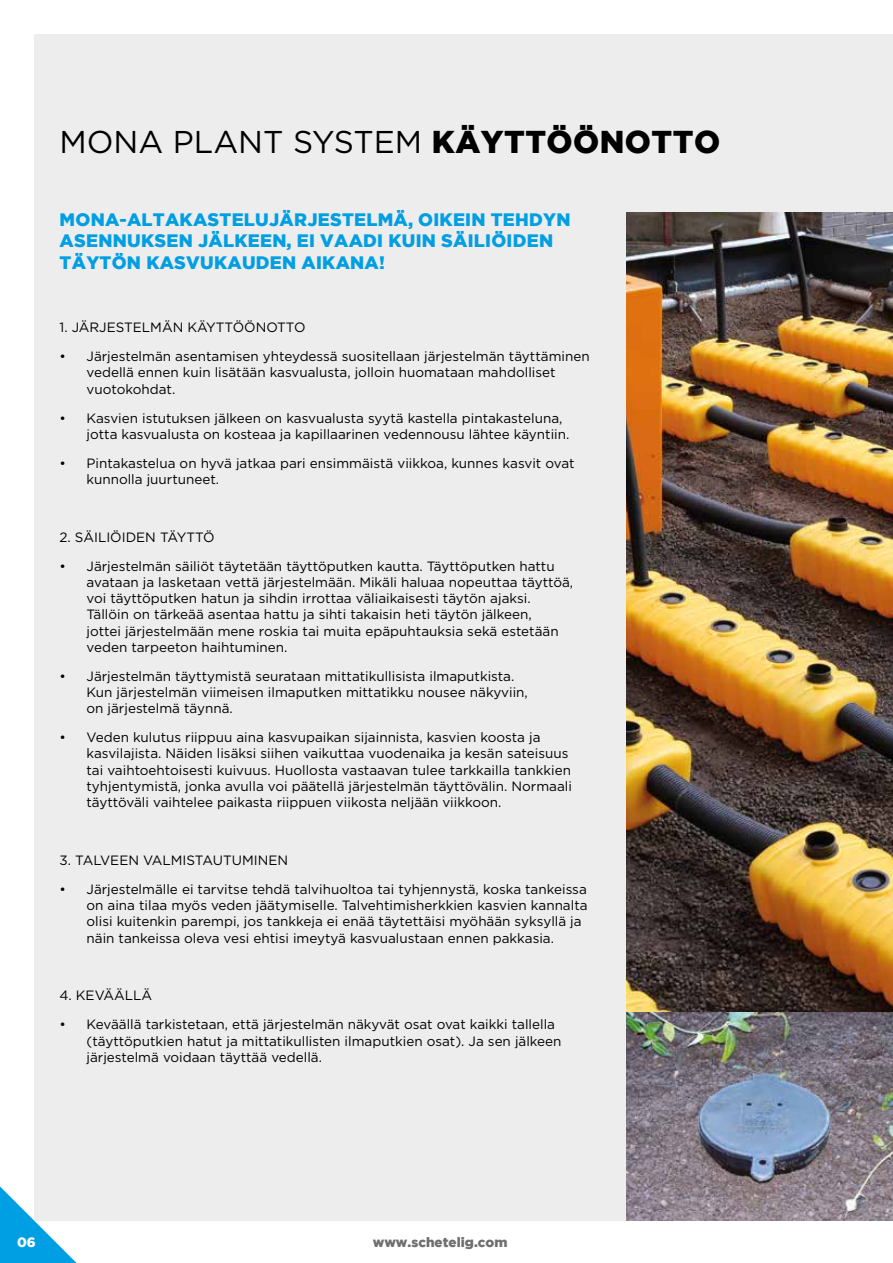
<style>
.page{position:relative;width:893px;height:1263px;background:#fff}
.page>*{position:absolute;margin:0;border:0;box-sizing:border-box;transform-origin:0 0}
.t1{font:31.5px "Gotham";color:#000}
.t2{font:900 18px/21.6px "Gotham";letter-spacing:.015em;color:#009fe3}
.t3{font:13.5px/16.2px "Gotham";color:#000}
.t4{font:900 13.5px "Gotham";color:#706f6f}
.t5{font:900 13.5px "Gotham";color:#fff}
.s1{font-weight:900}
</style>
<div class="page">
<div style="left:34px;top:34px;width:859px;height:1186px;background:#ededed"></div>
<svg style="left:0;top:1186px;width:89px;height:77px"></svg>
<img style="left:626px;top:213px;width:267px;height:805px">
<img style="left:626px;top:1012px;width:266px;height:208px">
<h1 class="t1" style="left:60px;top:121px;width:662px">MONA PLANT SYSTEM <span class="s1">KÄYTTÖÖNOTTO</span></h1>
<h2 class="t2" style="left:60px;top:208px;width:512px">MONA-ALTAKASTELUJÄRJESTELMÄ, OIKEIN TEHDYN<br>ASENNUKSEN JÄLKEEN, EI VAADI KUIN SÄILIÖIDEN<br>TÄYTÖN KASVUKAUDEN AIKANA!</h2>
<p class="t3" style="left:60px;top:319px;width:247px">1. JÄRJESTELMÄN KÄYTTÖÖNOTTO</p>
<p class="t3" style="left:87px;top:348px;width:505px;text-indent:-27px">• Järjestelmän asentamisen yhteydessä suositellaan järjestelmän täyttäminen vedellä ennen kuin lisätään kasvualusta, jolloin huomataan mahdolliset vuotokohdat.</p>
<p class="t3" style="left:87px;top:409px;width:484px;text-indent:-27px">• Kasvien istutuksen jälkeen on kasvualusta syytä kastella pintakasteluna, jotta kasvualusta on kosteaa ja kapillaarinen vedennousu lähtee käyntiin.</p>
<p class="t3" style="left:87px;top:455px;width:489px;text-indent:-27px">• Pintakastelua on hyvä jatkaa pari ensimmäistä viikkoa, kunnes kasvit ovat kunnolla juurtuneet.</p>
<p class="t3" style="left:60px;top:529px;width:157px">2. SÄILIÖIDEN TÄYTTÖ</p>
<p class="t3" style="left:87px;top:558px;width:488px;text-indent:-27px">• Järjestelmän säiliöt täytetään täyttöputken kautta. Täyttöputken hattu avataan ja lasketaan vettä järjestelmään. Mikäli haluaa nopeuttaa täyttöä, voi täyttöputken hatun ja sihdin irrottaa väliaikaisesti täytön ajaksi.<br>Tällöin on tärkeää asentaa hattu ja sihti takaisin heti täytön jälkeen,<br>jottei järjestelmään mene roskia tai muita epäpuhtauksia sekä estetään veden tarpeeton haihtuminen.</p>
<p class="t3" style="left:87px;top:668px;width:443px;text-indent:-27px">• Järjestelmän täyttymistä seurataan mittatikullisista ilmaputkista.<br>Kun järjestelmän viimeisen ilmaputken mittatikku nousee näkyviin, on järjestelmä täynnä.</p>
<p class="t3" style="left:87px;top:729px;width:487px;text-indent:-27px">• Veden kulutus riippuu aina kasvupaikan sijainnista, kasvien koosta ja kasvilajista. Näiden lisäksi siihen vaikuttaa vuodenaika ja kesän sateisuus tai vaihtoehtoisesti kuivuus. Huollosta vastaavan tulee tarkkailla tankkien tyhjentymistä, jonka avulla voi päätellä järjestelmän täyttövälin. Normaali täyttöväli vaihtelee paikasta riippuen viikosta neljään viikkoon.</p>
<p class="t3" style="left:60px;top:852px;width:230px">3. TALVEEN VALMISTAUTUMINEN</p>
<p class="t3" style="left:87px;top:881px;width:503px;text-indent:-27px">• Järjestelmälle ei tarvitse tehdä talvihuoltoa tai tyhjennystä, koska tankeissa on aina tilaa myös veden jäätymiselle. Talvehtimisherkkien kasvien kannalta olisi kuitenkin parempi, jos tankkeja ei enää täytettäisi myöhään syksyllä ja näin tankeissa oleva vesi ehtisi imeytyä kasvualustaan ennen pakkasia.</p>
<p class="t3" style="left:60px;top:987px;width:94px">4. KEVÄÄLLÄ</p>
<p class="t3" style="left:87px;top:1016px;width:477px;text-indent:-27px">• Keväällä tarkistetaan, että järjestelmän näkyvät osat ovat kaikki tallella (täyttöputkien hatut ja mittatikullisten ilmaputkien osat). Ja sen jälkeen järjestelmä voidaan täyttää vedellä.</p>
<p class="t5" style="left:17px;top:1235px;width:20px">06</p>
<p class="t4" style="left:373px;top:1235px;width:136px">www.schetelig.com</p>
</div>
